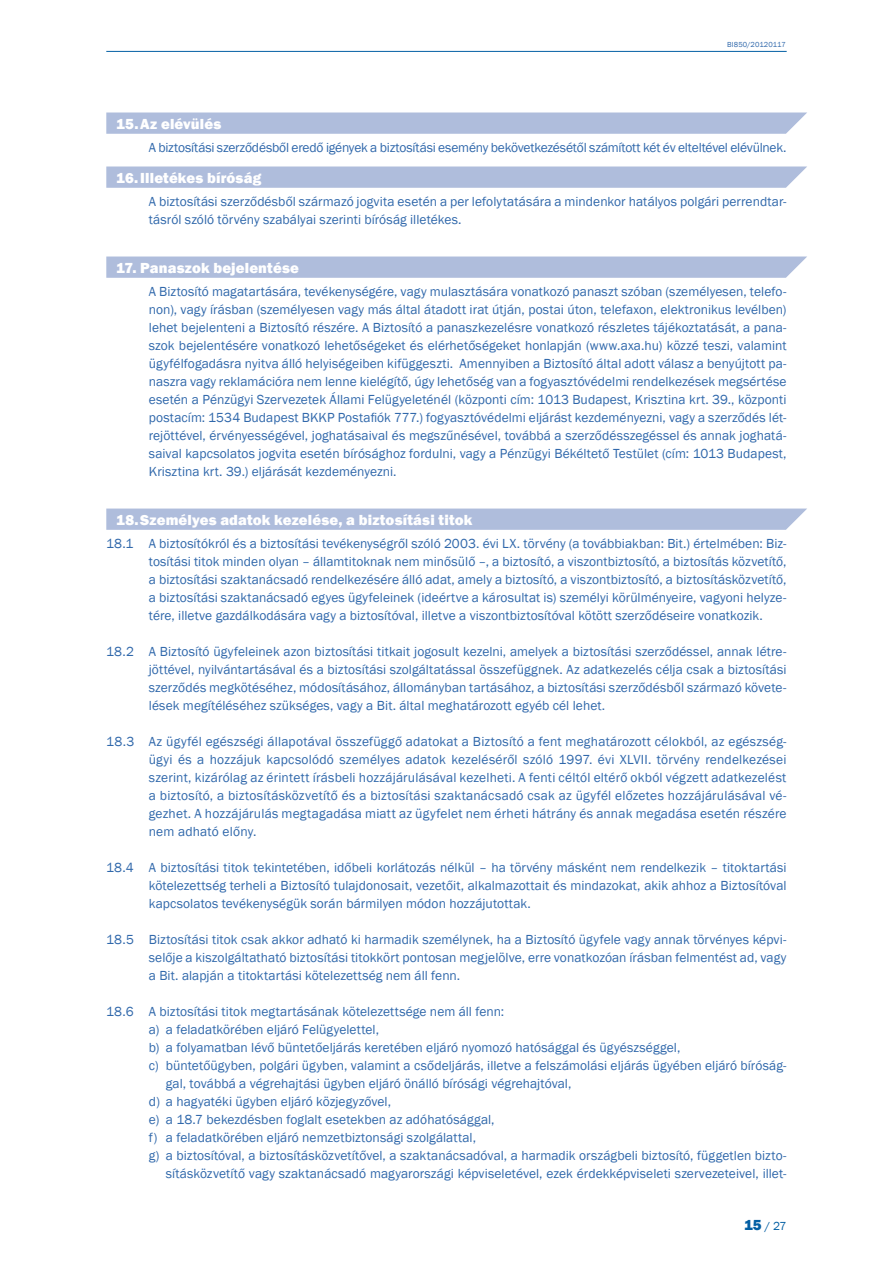
<style>
.page{position:relative;width:893px;height:1263px;background:#fff}
.page>*{position:absolute;margin:0;border:0;box-sizing:border-box;transform-origin:0 0}
.t1{font:800 15px "Franklin Gothic";letter-spacing:.01em;color:#fff}
.t2{font:13.5px/18px "Franklin Gothic";letter-spacing:.005em;color:#3068ab;text-align:justify}
.t3{font:13.5px "Franklin Gothic";letter-spacing:-.015em;color:#3068ab}
.t4{font:12px "Franklin Gothic";color:#035fa4}
.t5{font:7.5px "Franklin Gothic";letter-spacing:.015em;color:#3068ab}
.s1{font-weight:800;font-size:15px}
</style>
<div class="page">
<hr style="left:106px;top:51px;width:681px;height:1px;background:#035fa4">
<svg style="left:106px;top:112px;width:701px;height:22px;background:#b2c0dd"></svg>
<svg style="left:106px;top:166px;width:701px;height:22px;background:#b2c0dd"></svg>
<svg style="left:106px;top:256px;width:701px;height:22px;background:#b2c0dd"></svg>
<svg style="left:106px;top:508px;width:701px;height:22px;background:#b2c0dd"></svg>
<p class="t5" style="left:727px;top:40px;width:60px">BI850/20120117</p>
<p class="t1" style="left:116px;top:114px;width:107px">15.Az elévülés</p>
<p class="t3" style="left:149px;top:139px;width:639px">A biztosítási szerződésből eredő igények a biztosítási esemény bekövetkezésétől számított két év elteltével elévülnek.</p>
<p class="t1" style="left:116px;top:168px;width:146px">16.Illetékes bíróság</p>
<p class="t2" style="left:149px;top:193px;width:639px">A biztosítási szerződésből származó jogvita esetén a per lefolytatására a mindenkor hatályos polgári perrendtar&shy;tásról szóló törvény szabályai szerinti bíróság illetékes.</p>
<p class="t1" style="left:116px;top:258px;width:184px">17. Panaszok bejelentése</p>
<p class="t2" style="left:149px;top:283px;width:639px">A Biztosító magatartására, tevékenységére, vagy mulasztására vonatkozó panaszt szóban (személyesen, telefo&shy;non), vagy írásban (személyesen vagy más által átadott irat útján, postai úton, telefaxon, elektronikus levélben) lehet bejelenteni a Biztosító részére. A Biztosító a panaszkezelésre vonatkozó részletes tájékoztatását, a pana&shy;szok bejelentésére vonatkozó lehetőségeket és elérhetőségeket honlapján (www.axa.hu) közzé teszi, valamint ügyfélfogadásra nyitva álló helyiségeiben kifüggeszti. Amennyiben a Biztosító által adott válasz a benyújtott pa&shy;naszra vagy reklamációra nem lenne kielégítő, úgy lehetőség van a fogyasztóvédelmi rendelkezések megsértése esetén a Pénzügyi Szervezetek Állami Felügyeleténél (központi cím: 1013 Budapest, Krisztina krt. 39., központi postacím: 1534 Budapest BKKP Postafiók 777.) fogyasztóvédelmi eljárást kezdeményezni, vagy a szerződés lét&shy;rejöttével, érvényességével, joghatásaival és megszűnésével, továbbá a szerződésszegéssel és annak joghatá&shy;saival kapcsolatos jogvita esetén bírósághoz fordulni, vagy a Pénzügyi Békéltető Testület (cím: 1013 Budapest, Krisztina krt. 39.) eljárását kezdeményezni.</p>
<p class="t1" style="left:116px;top:510px;width:358px">18.Személyes adatok kezelése, a biztosítási titok</p>
<p class="t2" style="left:149px;top:535px;width:639px;text-indent:-43px">18.1 A biztosítókról és a biztosítási tevékenységről szóló 2003. évi LX. törvény (a továbbiakban: Bit.) értelmében: Biz&shy;tosítási titok minden olyan – államtitoknak nem minősülő –, a biztosító, a viszontbiztosító, a biztosítás közvetítő, a biztosítási szaktanácsadó rendelkezésére álló adat, amely a biztosító, a viszontbiztosító, a biztosításközvetítő, a biztosítási szaktanácsadó egyes ügyfeleinek (ideértve a károsultat is) személyi körülményeire, vagyoni helyze&shy;tére, illetve gazdálkodására vagy a biztosítóval, illetve a viszontbiztosítóval kötött szerződéseire vonatkozik.</p>
<p class="t2" style="left:149px;top:643px;width:639px;text-indent:-43px">18.2 A Biztosító ügyfeleinek azon biztosítási titkait jogosult kezelni, amelyek a biztosítási szerződéssel, annak létre&shy;jöttével, nyilvántartásával és a biztosítási szolgáltatással összefüggnek. Az adatkezelés célja csak a biztosítási szerződés megkötéséhez, módosításához, állományban tartásához, a biztosítási szerződésből származó követe&shy;lések megítéléséhez szükséges, vagy a Bit. által meghatározott egyéb cél lehet.</p>
<p class="t2" style="left:149px;top:733px;width:639px;text-indent:-43px">18.3 Az ügyfél egészségi állapotával összefüggő adatokat a Biztosító a fent meghatározott célokból, az egészség&shy;ügyi és a hozzájuk kapcsolódó személyes adatok kezeléséről szóló 1997. évi XLVII. törvény rendelkezései szerint, kizárólag az érintett írásbeli hozzájárulásával kezelheti. A fenti céltól eltérő okból végzett adatkezelést a biztosító, a biztosításközvetítő és a biztosítási szaktanácsadó csak az ügyfél előzetes hozzájárulásával vé&shy;gezhet. A hozzájárulás megtagadása miatt az ügyfelet nem érheti hátrány és annak megadása esetén részére nem adható előny.</p>
<p class="t2" style="left:149px;top:859px;width:639px;text-indent:-43px">18.4 A biztosítási titok tekintetében, időbeli korlátozás nélkül – ha törvény másként nem rendelkezik – titoktartási kötelezettség terheli a Biztosító tulajdonosait, vezetőit, alkalmazottait és mindazokat, akik ahhoz a Biztosítóval kapcsolatos tevékenységük során bármilyen módon hozzájutottak.</p>
<p class="t2" style="left:149px;top:931px;width:639px;text-indent:-43px">18.5 Biztosítási titok csak akkor adható ki harmadik személynek, ha a Biztosító ügyfele vagy annak törvényes képvi&shy;selője a kiszolgáltatható biztosítási titokkört pontosan megjelölve, erre vonatkozóan írásban felmentést ad, vagy a Bit. alapján a titoktartási kötelezettség nem áll fenn.</p>
<p class="t2" style="left:106px;top:1002px;width:399px">18.6 A biztosítási titok megtartásának kötelezettsége nem áll fenn:</p>
<p class="t2" style="left:149px;top:1020px;width:232px">a) a feladatkörében eljáró Felügyelettel,</p>
<p class="t2" style="left:149px;top:1038px;width:533px">b) a folyamatban lévő büntetőeljárás keretében eljáró nyomozó hatósággal és ügyészséggel,</p>
<p class="t2" style="left:149px;top:1056px;width:639px">c) büntetőügyben, polgári ügyben, valamint a csődeljárás, illetve a felszámolási eljárás ügyében eljáró bíróság-</p>
<p class="t2" style="left:166px;top:1074px;width:407px">gal, továbbá a végrehajtási ügyben eljáró önálló bírósági végrehajtóval,</p>
<p class="t2" style="left:149px;top:1092px;width:244px">d) a hagyatéki ügyben eljáró közjegyzővel,</p>
<p class="t2" style="left:149px;top:1110px;width:347px">e) a 18.7 bekezdésben foglalt esetekben az adóhatósággal,</p>
<p class="t2" style="left:149px;top:1128px;width:329px">f) a feladatkörében eljáró nemzetbiztonsági szolgálattal,</p>
<p class="t2" style="left:149px;top:1146px;width:639px">g) a biztosítóval, a biztosításközvetítővel, a szaktanácsadóval, a harmadik országbeli biztosító, független bizto-</p>
<p class="t2" style="left:166px;top:1164px;width:622px">sításközvetítő vagy szaktanácsadó magyarországi képviseletével, ezek érdekképviseleti szervezeteivel, illet-</p>
<p class="t4" style="left:744px;top:1219px;width:44px"><span class="s1">15</span> / 27</p>
</div>
